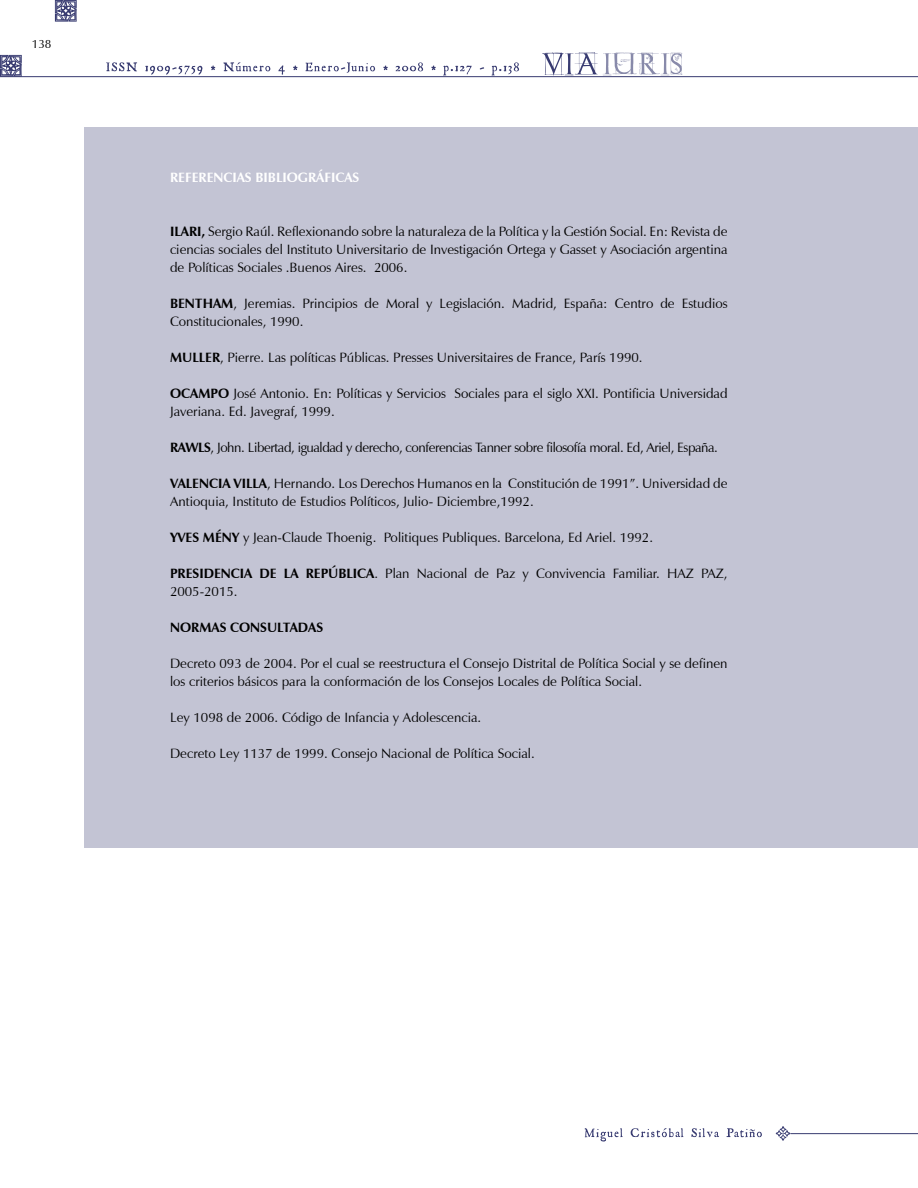
<style>
.page{position:relative;width:918px;height:1188px;background:#fff}
.page>*{position:absolute;margin:0;border:0;box-sizing:border-box;transform-origin:0 0}
.t1{font:13.5px/18px "Zapf Humanist 601 BT";color:#000}
.t2{font:13.5px "Zapf Humanist 601 BT";letter-spacing:-.03em;color:#000}
.t3{font:700 13.5px "Zapf Humanist 601 BT";color:#fff}
.t4{font:700 13.5px "Zapf Humanist 601 BT";color:#000}
.t5{font:12px "Zapf Humanist 601 BT";color:#000}
.s1{font-weight:700}
</style>
<div class="page">
<svg style="left:0;top:55px;width:22px;height:21px"></svg>
<svg style="left:55px;top:0;width:22px;height:22px"></svg>
<svg style="left:585px;top:1128px;width:177px;height:14px"></svg>
<hr style="left:0;top:76px;width:918px;height:1px;background:#383b71">
<svg style="left:776px;top:1126px;width:14px;height:15px"></svg>
<hr style="left:790px;top:1133px;width:128px;height:1px;background:#383b71">
<svg style="left:106px;top:62px;width:413px;height:13px"></svg>
<svg style="left:542px;top:52px;width:141px;height:24px"></svg>
<div style="left:85px;top:127px;width:833px;height:721px;background:#c3c4d4"></div>
<p class="t5" style="left:32px;top:37px;width:21px">138</p>
<p class="t3" style="left:170px;top:169px;width:191px">REFERENCIAS BIBLIOGRÁFICAS</p>
<p class="t1" style="left:170px;top:222px;width:559px;text-align:justify"><span class="s1">ILARI,</span> Sergio Raúl. Reflexionando sobre la naturaleza de la Política y la Gestión Social. En: Revista de ciencias sociales del Instituto Universitario de Investigación Ortega y Gasset y Asociación argentina de Políticas Sociales .Buenos Aires. 2006.</p>
<p class="t1" style="left:170px;top:294px;width:559px"><span class="s1">BENTHAM</span>, Jeremias. Principios de Moral y Legislación. Madrid, España: Centro de Estudios<br>Constitucionales, 1990.</p>
<p class="t1" style="left:170px;top:348px;width:474px"><span class="s1">MULLER</span>, Pierre. Las políticas Públicas. Presses Universitaires de France, París 1990.</p>
<p class="t1" style="left:170px;top:384px;width:559px"><span class="s1">OCAMPO</span> José Antonio. En: Políticas y Servicios Sociales para el siglo XXI. Pontificia Universidad<br>Javeriana. Ed. Javegraf, 1999.</p>
<p class="t2" style="left:170px;top:439px;width:549px"><span class="s1">RAWLS</span>, John. Libertad, igualdad y derecho, conferencias Tanner sobre filosofía moral. Ed, Ariel, España.</p>
<p class="t1" style="left:170px;top:474px;width:559px"><span class="s1">VALENCIA VILLA</span>, Hernando. Los Derechos Humanos en la Constitución de 1991”. Universidad de<br>Antioquia, Instituto de Estudios Políticos, Julio- Diciembre,1992.</p>
<p class="t1" style="left:170px;top:528px;width:485px"><span class="s1">YVES MÉNY</span> y Jean-Claude Thoenig. Politiques Publiques. Barcelona, Ed Ariel. 1992.</p>
<p class="t1" style="left:170px;top:564px;width:559px"><span class="s1">PRESIDENCIA DE LA REPÚBLICA</span>. Plan Nacional de Paz y Convivencia Familiar. HAZ PAZ,<br>2005-2015.</p>
<p class="t4" style="left:170px;top:619px;width:155px">NORMAS CONSULTADAS</p>
<p class="t1" style="left:170px;top:654px;width:559px">Decreto 093 de 2004. Por el cual se reestructura el Consejo Distrital de Política Social y se definen los criterios básicos para la conformación de los Consejos Locales de Política Social.</p>
<p class="t1" style="left:170px;top:708px;width:313px">Ley 1098 de 2006. Código de Infancia y Adolescencia.</p>
<p class="t1" style="left:170px;top:744px;width:366px">Decreto Ley 1137 de 1999. Consejo Nacional de Política Social.</p>
</div>
